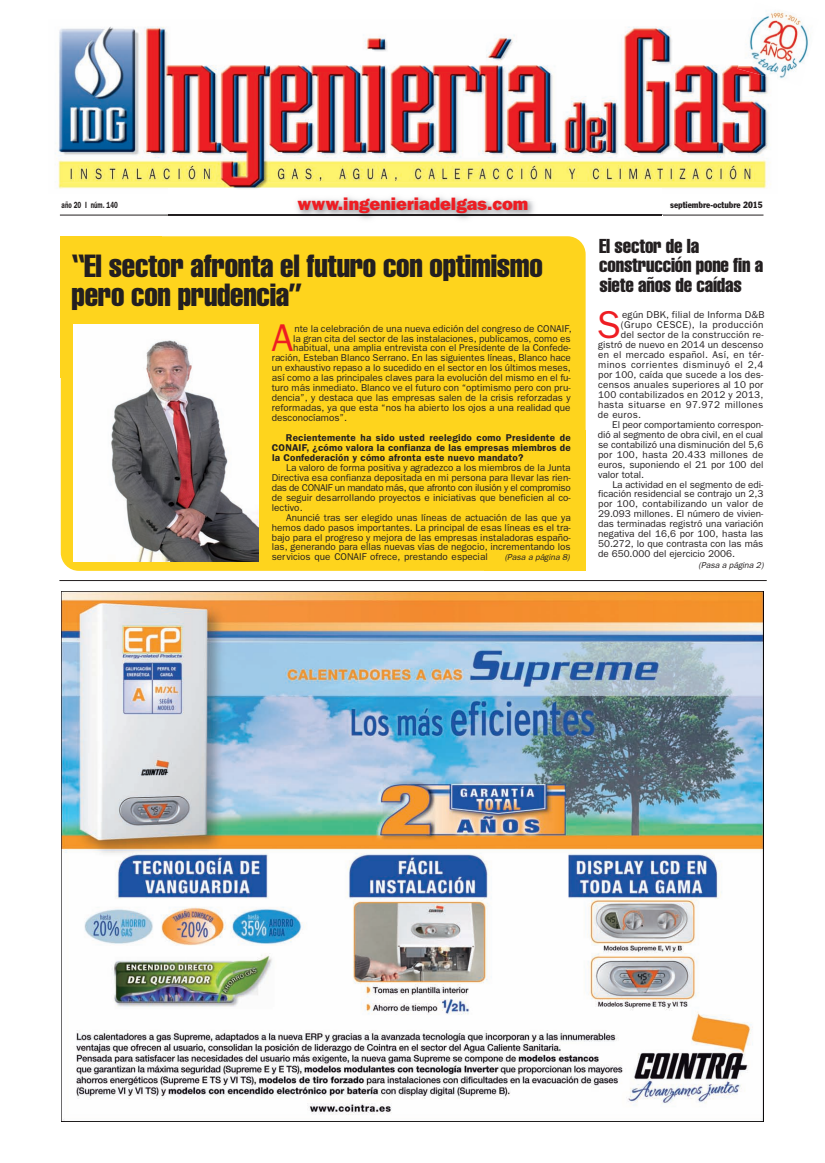
<style>
.page{position:relative;width:825px;height:1163px;background:#fff}
.page>*{position:absolute;margin:0;border:0;box-sizing:border-box;transform-origin:0 0}
.t1{font:38.9px "Franklin Gothic";color:#ee1d23}
.t2{font:extra-condensed 31.5px/29.7px "Helvetica";letter-spacing:-.01em;color:#231f20}
.t3{font:extra-condensed 19.8px/19.8px "Helvetica";letter-spacing:-.01em;color:#231f20}
.t4{font:800 18px "Franklin Gothic";color:#ee1d23}
.t5{font:9.9px/9.9px "Franklin Gothic";color:#231f20;text-align:justify}
.t6{font:600 9.9px/9.9px "Franklin Gothic";letter-spacing:.02em;color:#231f20;text-align:justify}
.t7{font:9.9px "Franklin Gothic";letter-spacing:.025em;color:#231f20}
.t8{font:9.9px "Franklin Gothic";letter-spacing:.02em;color:#231f20}
.t9{font:9.9px "Franklin Gothic";letter-spacing:.04em;color:#231f20}
.t10{font:9.9px "Franklin Gothic";letter-spacing:.03em;color:#231f20}
.t11{font:condensed 9px "Franklin Gothic";color:#231f20}
.t12{font:600 9px "Franklin Gothic";color:#231f20;scale:.7 1}
.t13{font:italic 8.6px "Franklin Gothic";letter-spacing:-.005em;color:#231f20}
</style>
<div class="page">
<hr style="left:60px;top:215px;width:703px;height:1px;background:#231f20">
<img style="left:168px;top:197px;width:494px;height:22px">
<img style="left:168px;top:200px;width:493px;height:1px">
<img style="left:168px;top:215px;width:493px;height:1px">
<img style="left:61px;top:591px;width:701px;height:530px">
<hr style="left:59px;top:580px;width:707px;height:1px;background:#231f20">
<img style="left:55px;top:26px;width:716px;height:163px">
<img style="left:750px;top:11px;width:59px;height:75px">
<img style="left:737px;top:20px;width:39px;height:59px">
<div style="left:61px;top:236px;width:524px;height:335px;background:#fed41d;border-radius:18px"></div>
<div style="left:61px;top:236px;width:101px;height:142px;background:#fed41d"></div>
<div style="left:484px;top:430px;width:101px;height:141px;background:#fed41d"></div>
<div style="left:73px;top:324px;width:185px;height:238px;background:#fff"></div>
<img style="left:111px;top:340px;width:147px;height:222px">
<p class="t12" style="left:62px;top:200px;width:82px">año 20 I núm. 140</p>
<h3 class="t4" style="left:297px;top:193px;width:232px">www.ingenieriadelgas.com</h3>
<p class="t11" style="left:670px;top:202px;width:94px">septiembre-octubre 2015</p>
<h2 class="t2" style="left:71px;top:253px;width:473px">“El sector afronta el futuro con optimismo pero con prudencia”</h2>
<h1 class="t1" style="left:271px;top:315px;width:23px">A</h1>
<p class="t5" style="left:294px;top:323px;width:279px">nte la celebración de una nueva edición del congreso de CONAIF,</p>
<p class="t5" style="left:293px;top:333px;width:279px">la gran cita del sector de las instalaciones, publicamos, como es</p>
<p class="t5" style="left:293px;top:343px;width:279px">habitual, una amplia entrevista con el Presidente de la Confede-</p>
<p class="t5" style="left:272px;top:353px;width:300px">ración, Esteban Blanco Serrano. En las siguientes líneas, Blanco hace</p>
<p class="t5" style="left:272px;top:363px;width:300px">un exhaustivo repaso a lo sucedido en el sector en los últimos meses,</p>
<p class="t5" style="left:272px;top:373px;width:300px">así como a las principales claves para la evolución del mismo en el fu-</p>
<p class="t5" style="left:272px;top:383px;width:300px">turo más inmediato. Blanco ve el futuro con “optimismo pero con pru-</p>
<p class="t5" style="left:272px;top:393px;width:300px">dencia”, y destaca que las empresas salen de la crisis reforzadas y</p>
<p class="t5" style="left:272px;top:403px;width:300px">reformadas, ya que esta “nos ha abierto los ojos a una realidad que</p>
<p class="t5" style="left:272px;top:413px;width:77px">desconocíamos”.</p>
<p class="t6" style="left:272px;top:433px;width:300px;text-indent:14px">Recientemente ha sido usted reelegido como Presidente de CONAIF, ¿cómo valora la confianza de las empresas miembros de la Confederación y cómo afronta este nuevo mandato?</p>
<p class="t5" style="left:271px;top:462px;width:300px;text-indent:15px">La valoro de forma positiva y agradezco a los miembros de la Junta Directiva esa confianza depositada en mi persona para llevar las rien&shy;das de CONAIF un mandato más, que afronto con ilusión y el compromiso de seguir desarrollando proyectos e iniciativas que beneficien al co&shy;lectivo.</p>
<p class="t5" style="left:272px;top:512px;width:300px;text-indent:14px">Anuncié tras ser elegido unas líneas de actuación de las que ya hemos dado pasos importantes. La principal de esas líneas es el tra&shy;bajo para el progreso y mejora de las empresas instaladoras españo&shy;las, generando para ellas nuevas vías de negocio, incrementando los servicios que CONAIF ofrece, prestando especial</p>
<p class="t13" style="left:504px;top:552px;width:67px">(Pasa a página 8)</p>
<h3 class="t3" style="left:599px;top:237px;width:166px">El sector de la construcción pone fin a siete años de caídas</h3>
<h1 class="t1" style="left:596px;top:302px;width:26px">S</h1>
<p class="t8" style="left:622px;top:309px;width:144px">egún DBK, filial de Informa D&amp;B</p>
<p class="t9" style="left:620px;top:319px;width:144px">(Grupo CESCE), la producción</p>
<p class="t5" style="left:620px;top:330px;width:144px">del sector de la construcción re-</p>
<p class="t5" style="left:598px;top:340px;width:167px">gistró de nuevo en 2014 un descenso</p>
<p class="t7" style="left:598px;top:349px;width:167px">en el mercado español. Así, en tér-</p>
<p class="t9" style="left:598px;top:359px;width:167px">minos corrientes disminuyó el 2,4</p>
<p class="t5" style="left:598px;top:370px;width:167px">por 100, caída que sucede a los des-</p>
<p class="t7" style="left:598px;top:379px;width:167px">censos anuales superiores al 10 por</p>
<p class="t7" style="left:598px;top:389px;width:167px">100 contabilizados en 2012 y 2013,</p>
<p class="t10" style="left:598px;top:399px;width:167px">hasta situarse en 97.972 millones</p>
<p class="t5" style="left:597px;top:409px;width:45px">de euros.</p>
<p class="t5" style="left:612px;top:419px;width:152px">El peor comportamiento correspon-</p>
<p class="t5" style="left:597px;top:429px;width:167px">dió al segmento de obra civil, en el cual</p>
<p class="t5" style="left:598px;top:439px;width:167px">se contabilizó una disminución del 5,6</p>
<p class="t8" style="left:598px;top:448px;width:167px">por 100, hasta 20.433 millones de</p>
<p class="t5" style="left:598px;top:459px;width:167px">euros, suponiendo el 21 por 100 del</p>
<p class="t5" style="left:598px;top:469px;width:47px">valor total.</p>
<p class="t5" style="left:612px;top:479px;width:153px">La actividad en el segmento de edi-</p>
<p class="t5" style="left:598px;top:489px;width:167px">ficación residencial se contrajo un 2,3</p>
<p class="t8" style="left:598px;top:498px;width:167px">por 100, contabilizando un valor de</p>
<p class="t5" style="left:598px;top:509px;width:167px">29.093 millones. El número de vivien-</p>
<p class="t5" style="left:598px;top:519px;width:167px">das terminadas registró una variación</p>
<p class="t5" style="left:598px;top:529px;width:167px">negativa del 16,6 por 100, hasta las</p>
<p class="t5" style="left:598px;top:539px;width:167px">50.272, lo que contrasta con las más</p>
<p class="t5" style="left:598px;top:549px;width:138px">de 650.000 del ejercicio 2006.</p>
<p class="t13" style="left:698px;top:560px;width:67px">(Pasa a página 2)</p>
</div>
